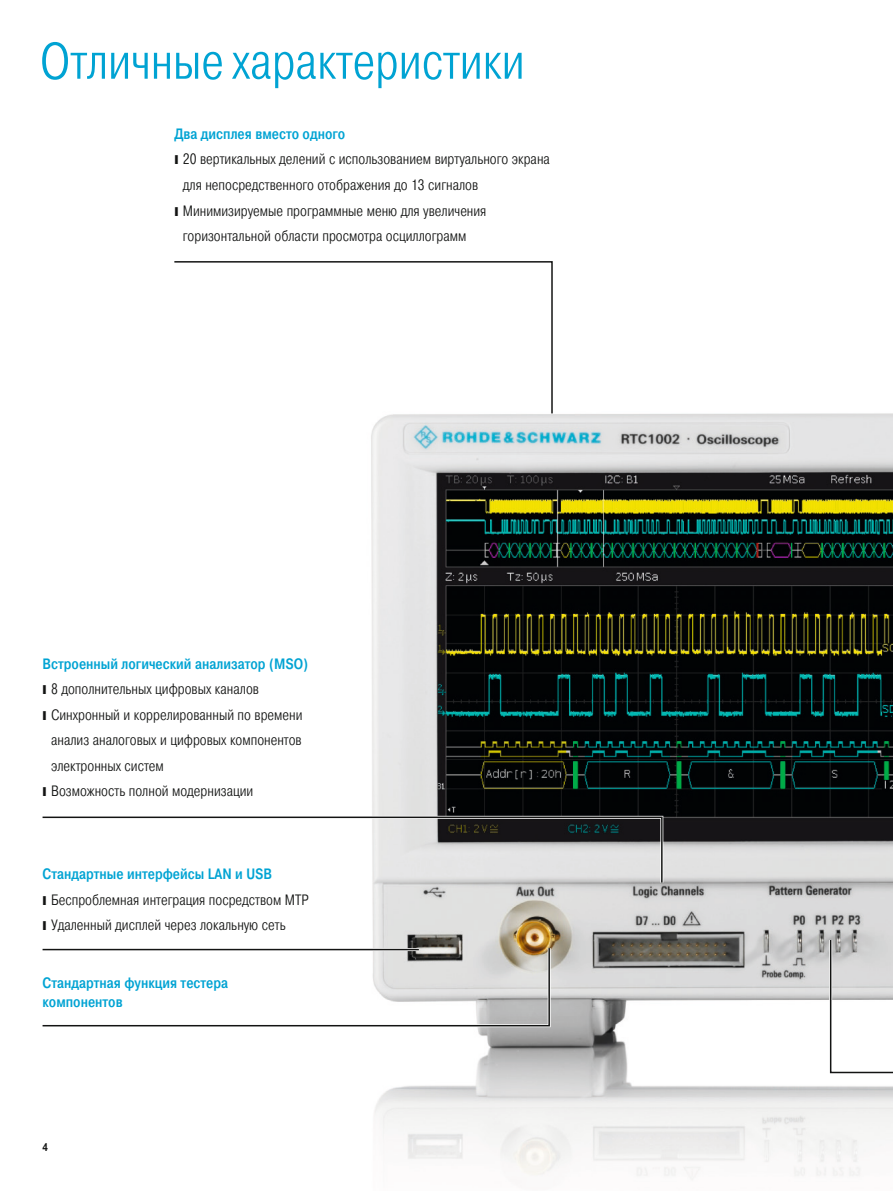
<style>
.page{position:relative;width:893px;height:1191px;background:#fff}
.page>*{position:absolute;margin:0;border:0;box-sizing:border-box;transform-origin:0 0}
.t1{font:300 51px "Pragmatica Cond";color:#00a3d3}
.t2{font:300 15px/25.5px "Pragmatica Cond";color:#131413}
.t3{font:500 15px/19.2px "Pragmatica Cond";color:#00a3d3}
.t4{font:500 11.25px "Pragmatica Cond";color:#131413}
.s1{font-family:"Linotype Univers 330";font-size:18px}
.s2{font-weight:500;color:#00a3d3}
</style>
<div class="page">
<img style="left:371px;top:413px;width:522px;height:767px">
<svg style="left:828px;top:937px;width:65px;height:138px"></svg>
<svg style="left:371px;top:814px;width:294px;height:71px"></svg>
<svg style="left:42px;top:816px;width:621px;height:68px"></svg>
<svg style="left:174px;top:261px;width:379px;height:154px"></svg>
<svg style="left:42px;top:945px;width:510px;height:83px"></svg>
<h1 class="t1" style="left:40px;top:31px;width:487px">Отличные характеристики</h1>
<p class="t3" style="left:174px;top:124px;width:172px">Два дисплея вместо одного</p>
<p class="t2" style="left:174px;top:147px;width:377px"><span class="s1">❙</span> 20 вертикальных делений с использованием виртуального экрана</p>
<p class="t2" style="left:183px;top:172px;width:297px">для непосредственного отображения до 13 сигналов</p>
<p class="t2" style="left:174px;top:198px;width:314px"><span class="s1">❙</span> Минимизируемые программные меню для увеличения</p>
<p class="t2" style="left:183px;top:223px;width:285px">горизонтальной области просмотра осциллограмм</p>
<p class="t3" style="left:43px;top:654px;width:267px">Встроенный логический анализатор (MSO)</p>
<p class="t2" style="left:43px;top:676px;width:218px"><span class="s1">❙</span> 8 дополнительных цифровых каналов</p>
<p class="t2" style="left:43px;top:702px;width:262px"><span class="s1">❙</span> Синхронный и коррелированный по времени</p>
<p class="t2" style="left:51px;top:727px;width:252px">анализ аналоговых и цифровых компонентов</p>
<p class="t2" style="left:51px;top:753px;width:114px">электронных систем</p>
<p class="t2" style="left:43px;top:778px;width:212px"><span class="s1">❙</span> Возможность полной модернизации</p>
<p class="t2" style="left:43px;top:861px;width:268px"><span class="s2">Стандартные интерфейсы LAN и USB<br></span><span class="s1">❙</span> Беспроблемная интеграция посредством MTP <span class="s1">❙</span> Удаленный дисплей через локальную сеть</p>
<p class="t3" style="left:43px;top:973px;width:187px">Стандартная функция тестера компонентов</p>
<p class="t4" style="left:43px;top:1140px;width:7px">4</p>
</div>
